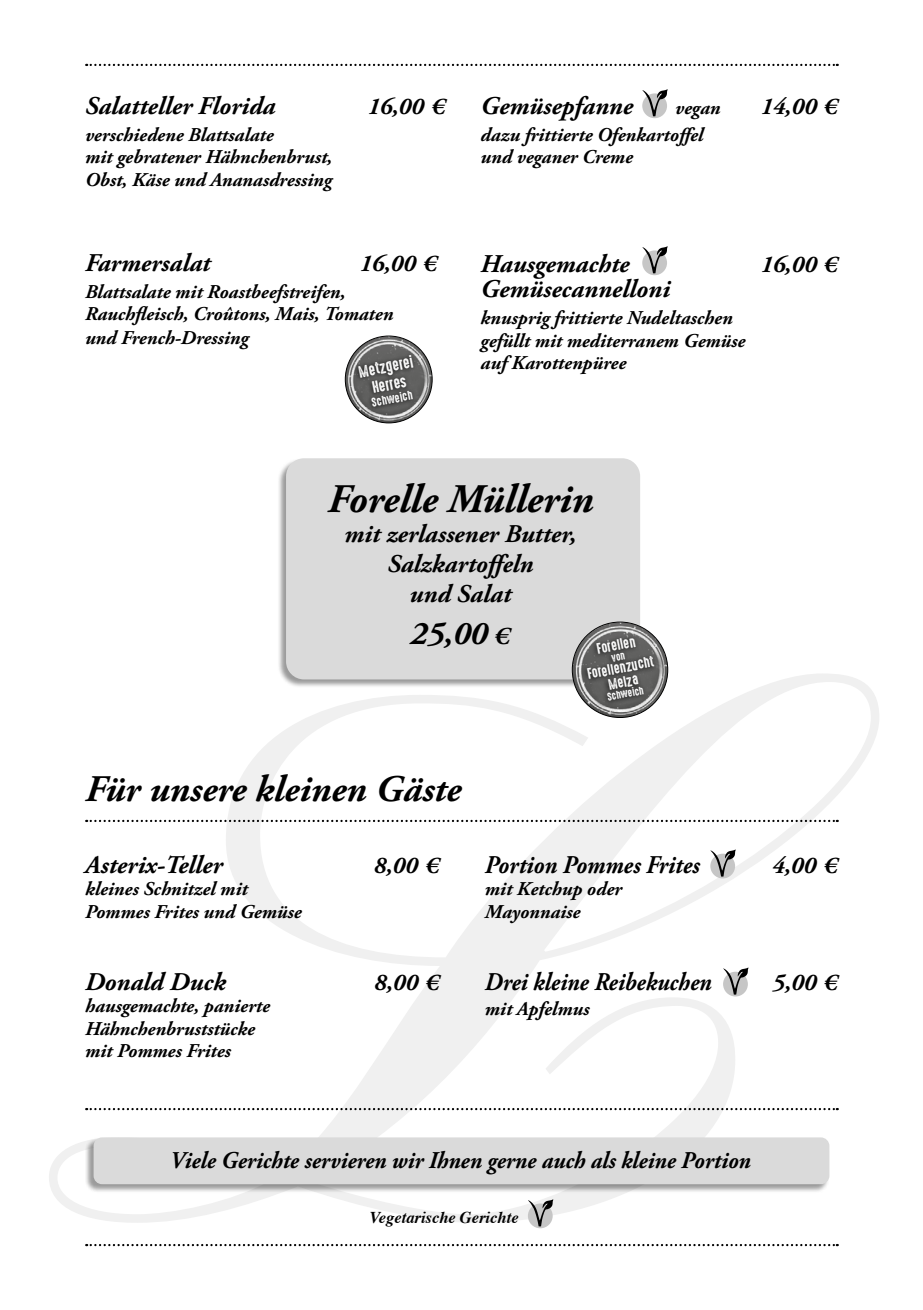
<style>
.page{position:relative;width:923px;height:1310px;background:#fff}
.page>*{position:absolute;margin:0;border:0;box-sizing:border-box;transform-origin:0 0}
.t1{font:italic 700 40.5px "Adobe Garamond Pro";color:#000}
.t2{font:italic 700 37.5px "Adobe Garamond Pro";color:#000}
.t3{font:italic 700 33px "Adobe Garamond Pro";color:#000}
.t4{font:italic 700 25.5px/30px "Adobe Garamond Pro";color:#000;text-align:center}
.t5{font:italic 700 25.5px "Adobe Garamond Pro";color:#000;scale:.9 1}
.t6{font:italic 700 25.5px "Adobe Garamond Pro";color:#000;scale:.92 1}
.t7{font:italic 700 24px "Adobe Garamond Pro";color:#000;scale:.94 1}
.t8{font:italic 700 24px "Adobe Garamond Pro";color:#000}
.t9{font:italic 700 19.5px/22.5px "Adobe Garamond Pro";color:#000}
.t10{font:italic 700 16.5px "Times";color:#000}
.t11{font:15px/18px "High Voltage Rough";color:#fff;text-align:center}
.t12{font:13.8px/14.5px "High Voltage Rough";color:#fff;text-align:center}
.t13{font:11.55px "High Voltage Rough";color:#fff}
.t14{font:10.35px "High Voltage Rough";color:#fff}
.s1{font-family:"Adobe Garamond";font-size:25.5px}
</style>
<div class="page">
<svg style="left:49px;top:673px;width:830px;height:549px"></svg>
<svg style="left:642px;top:93px;width:25px;height:25px"></svg>
<svg style="left:642px;top:89px;width:25px;height:27px"></svg>
<svg style="left:710px;top:853px;width:25px;height:25px"></svg>
<svg style="left:710px;top:849px;width:26px;height:27px"></svg>
<svg style="left:723px;top:971px;width:25px;height:25px"></svg>
<svg style="left:723px;top:967px;width:25px;height:27px"></svg>
<svg style="left:642px;top:250px;width:25px;height:25px"></svg>
<svg style="left:642px;top:246px;width:25px;height:27px"></svg>
<svg style="left:86px;top:64px;width:752px;height:2px"></svg>
<svg style="left:86px;top:820px;width:752px;height:2px"></svg>
<svg style="left:86px;top:1108px;width:752px;height:2px"></svg>
<svg style="left:86px;top:1244px;width:752px;height:2px"></svg>
<svg style="left:528px;top:1203px;width:25px;height:25px"></svg>
<svg style="left:528px;top:1199px;width:25px;height:27px"></svg>
<img style="left:345px;top:336px;width:87px;height:87px;border-radius:43px">
<div style="left:353px;top:351px;width:64px;height:61px;background:#000;opacity:.8"></div>
<div style="left:277px;top:458px;width:363px;height:230px;background:#000;opacity:.4"></div>
<div style="left:286px;top:458px;width:354px;height:221px;background:#dadada;border-radius:18px"></div>
<img style="left:572px;top:622px;width:96px;height:95px;border-radius:48px">
<div style="left:581px;top:634px;width:77px;height:72px;background:#000;opacity:.8"></div>
<div style="left:85px;top:1137px;width:744px;height:56px;background:#000;opacity:.4"></div>
<div style="left:94px;top:1137px;width:735px;height:47px;background:#dadada;border-radius:9px"></div>
<svg style="left:611px;top:652px;width:14px;height:10px"></svg>
<h3 class="t4" style="left:85px;top:92px;width:192px">Salatteller Florida</h3>
<p class="t8" style="left:367px;top:93px;width:76px">16,00 €</p>
<p class="t9" style="left:85px;top:124px;width:249px">verschiedene Blattsalate<br>mit gebratener Hähnchenbrust,<br>Obst, Käse und Ananasdressing</p>
<h3 class="t4" style="left:85px;top:248px;width:127px">Farmersalat</h3>
<p class="t8" style="left:359px;top:249px;width:76px">16,00 €</p>
<p class="t9" style="left:85px;top:280px;width:310px;line-height:23.2px">Blattsalate mit Roastbeefstreifen,<br>Rauchfleisch, Croûtons, Mais, Tomaten und French-Dressing</p>
<p class="t11" style="left:357px;top:364px;width:57px;rotate:-11deg">Metzgerei<br>Herres</p>
<p class="t13" style="left:370px;top:397px;width:43px;rotate:-11deg">Schweich</p>
<h3 class="t4" style="left:480px;top:92px;width:154px">Gemüsepfanne</h3>
<p class="t9" style="left:675px;top:97px;width:47px">vegan</p>
<p class="t8" style="left:760px;top:93px;width:76px">14,00 €</p>
<p class="t9" style="left:480px;top:124px;width:224px">dazu frittierte Ofenkartoffel und veganer Creme</p>
<h3 class="t4" style="left:480px;top:249px;width:150px">Hausgemachte</h3>
<p class="t8" style="left:760px;top:250px;width:76px">16,00 €</p>
<h3 class="t4" style="left:480px;top:275px;width:191px">Gemüsecannelloni</h3>
<p class="t9" style="left:480px;top:307px;width:266px">knusprig frittierte Nudeltaschen gefüllt mit mediterranem Gemüse auf Karottenpüree</p>
<h1 class="t1" style="left:327px;top:476px;width:267px">Forelle Müllerin</h1>
<h3 class="t4" style="left:344px;top:519px;width:233px">mit zerlassener Butter,<br>Salzkartoffeln<br>und Salat</h3>
<h3 class="t3" style="left:410px;top:614px;width:102px">25,00 <span class="s1">€</span></h3>
<p class="t12" style="left:595px;top:642px;width:41px;rotate:-11deg">Forellen</p>
<p class="t12" style="left:586px;top:667px;width:69px;rotate:-11deg">Forellenzucht<br>Melza</p>
<p class="t14" style="left:606px;top:691px;width:38px;rotate:-11deg">Schweich</p>
<h2 class="t2" style="left:85px;top:768px;width:378px">Für unsere kleinen Gäste</h2>
<h3 class="t4" style="left:85px;top:850px;width:139px">Asterix-Teller</h3>
<p class="t8" style="left:374px;top:851px;width:64px">8,00 €</p>
<p class="t9" style="left:85px;top:878px;width:218px">kleines Schnitzel mit<br>Pommes Frites und Gemüse</p>
<h3 class="t4" style="left:85px;top:967px;width:142px">Donald Duck</h3>
<p class="t8" style="left:374px;top:968px;width:63px">8,00 €</p>
<p class="t9" style="left:85px;top:995px;width:186px">hausgemachte, panierte<br>Hähnchenbruststücke mit Pommes Frites</p>
<h3 class="t6" style="left:485px;top:849px;width:235px">Portion Pommes Frites</h3>
<p class="t8" style="left:772px;top:851px;width:64px">4,00 €</p>
<p class="t9" style="left:485px;top:878px;width:139px">mit Ketchup oder<br>Mayonnaise</p>
<h3 class="t5" style="left:485px;top:967px;width:253px">Drei kleine Reibekuchen</h3>
<p class="t8" style="left:772px;top:968px;width:63px">5,00 €</p>
<p class="t9" style="left:485px;top:998px;width:106px">mit Apfelmus</p>
<p class="t7" style="left:170px;top:1146px;width:619px">Viele Gerichte servieren wir Ihnen gerne auch als kleine Portion</p>
<p class="t10" style="left:370px;top:1202px;width:150px">Vegetarische Gerichte</p>
</div>
